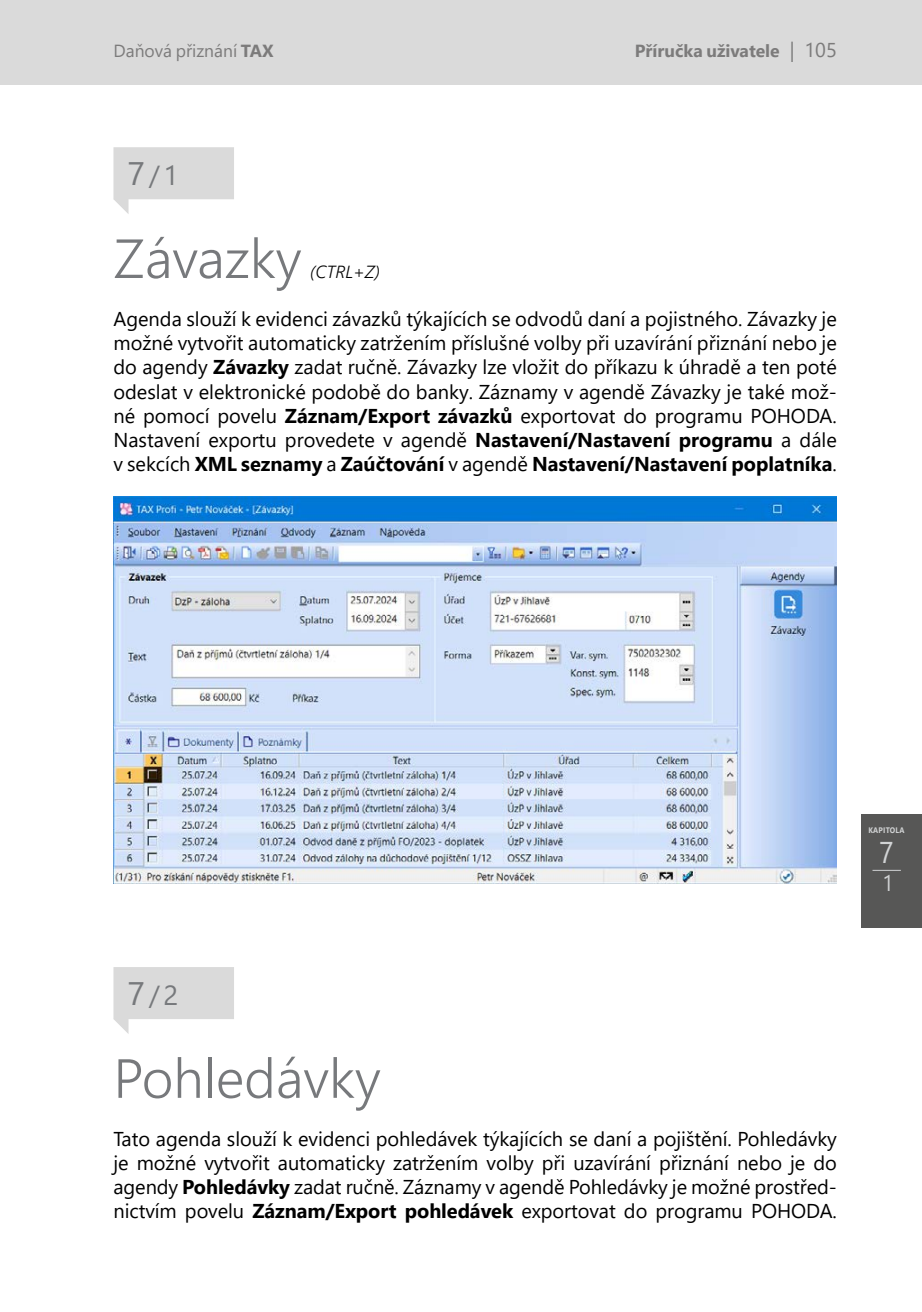
<style>
.page{position:relative;width:922px;height:1312px;background:#fff}
.page>*{position:absolute;margin:0;border:0;box-sizing:border-box;transform-origin:0 0}
.t1{font:300 55px "Segoe UI";color:#77797c}
.t2{font:30px "Segoe UI";color:#d1d3d4;scale:.9 1}
.t3{font:27.5px "Segoe UI";color:#77797c}
.t4{font:22.5px "Segoe UI";color:#d1d3d4;scale:.9 1}
.t5{font:20px/24px "Segoe UI";letter-spacing:-.005em;color:#000;text-align:justify}
.t6{font:700 17.5px "Segoe UI";color:#7c7b7b}
.t7{font:17.5px "Segoe UI";color:#7c7b7b}
.t8{font:italic 300 17.5px "Segoe UI";color:#000}
.t9{font:700 8px "Segoe UI";letter-spacing:.03em;color:#d1d3d4;scale:.9 1}
.s1{font-weight:700}
.s2{font-weight:400;font-size:20px}
.s3{font-size:32.5px}
</style>
<div class="page">
<div style="left:0;top:0;width:921px;height:85px;background:#dadada"></div>
<div style="left:113px;top:147px;width:121px;height:52px;background:#dadada"></div>
<svg style="left:113px;top:184px;width:15px;height:30px"></svg>
<img style="left:113px;top:496px;width:723px;height:387px">
<div style="left:113px;top:966px;width:121px;height:52px;background:#dadada"></div>
<svg style="left:113px;top:1003px;width:15px;height:30px"></svg>
<div style="left:861px;top:814px;width:60px;height:113px;background:#575756"></div>
<svg style="left:873px;top:869px;width:27px;height:1px"></svg>
<p class="t7" style="left:113px;top:34px;width:162px">Daňová přiznání <span class="s1">TAX</span></p>
<p class="t6" style="left:634px;top:34px;width:203px">Příručka uživatele <span class="s2">| 105</span></p>
<h3 class="t3" style="left:128px;top:149px;width:52px"><span class="s3">7</span> / 1</h3>
<h1 class="t1" style="left:113px;top:206px;width:189px">Závazky</h1>
<p class="t8" style="left:310px;top:255px;width:71px">(CTRL+Z)</p>
<p class="t5" style="left:113px;top:305px;width:724px">Agenda slouží k evidenci závazků týkajících se odvodů daní a pojistného. Závazky je možné vytvořit automaticky zatržením příslušné volby při uzavírání přiznání nebo je do agendy <span class="s1">Závazky</span> zadat ručně. Závazky lze vložit do příkazu k úhradě a ten poté odeslat v elektronické podobě do banky. Záznamy v agendě Závazky je také mož&shy;né pomocí povelu <span class="s1">Záznam/Export závazků</span> exportovat do programu POHODA.<br>Nastavení exportu provedete v agendě <span class="s1">Nastavení/Nastavení programu</span> a dále v sekcích <span class="s1">XML seznamy</span> a <span class="s1">Zaúčtování</span> v agendě <span class="s1">Nastavení/Nastavení poplatníka</span>.</p>
<p class="t9" style="left:868px;top:822px;width:42px">KAPITOLA</p>
<h2 class="t2" style="left:879px;top:824px;width:18px">7</h2>
<p class="t4" style="left:882px;top:861px;width:14px">1</p>
<h3 class="t3" style="left:128px;top:968px;width:52px"><span class="s3">7</span> / 2</h3>
<h1 class="t1" style="left:113px;top:1026px;width:269px">Pohledávky</h1>
<p class="t5" style="left:113px;top:1124px;width:724px">Tato agenda slouží k evidenci pohledávek týkajících se daní a pojištění. Pohledávky je možné vytvořit automaticky zatržením volby při uzavírání přiznání nebo je do agendy <span class="s1">Pohledávky</span> zadat ručně. Záznamy v agendě Pohledávky je možné prostřed&shy;nictvím povelu <span class="s1">Záznam/Export pohledávek</span> exportovat do programu POHODA.</p>
</div>
